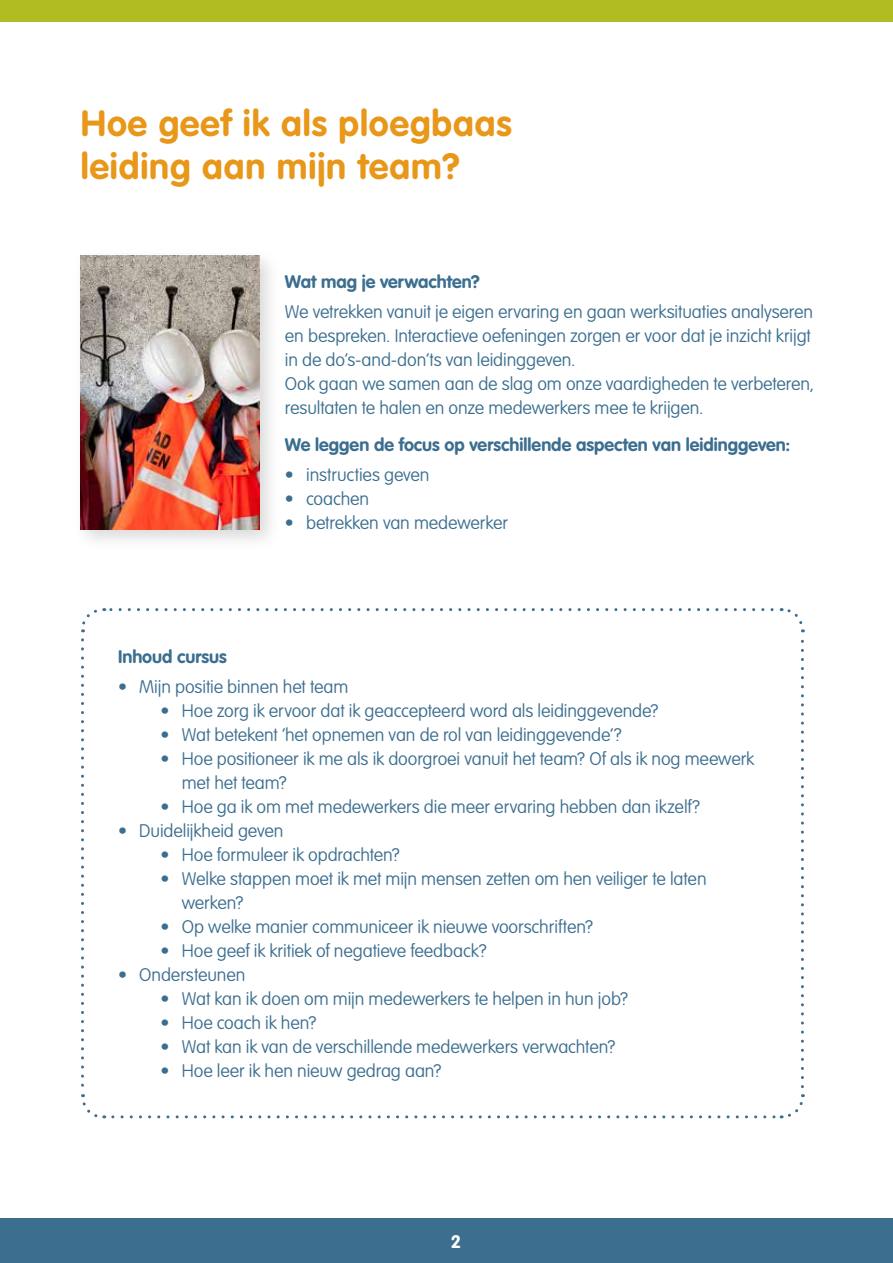
<style>
.page{position:relative;width:893px;height:1263px;background:#fff}
.page>*{position:absolute;margin:0;border:0;box-sizing:border-box;transform-origin:0 0}
.t1{font:700 36px/43.2px "VAG Rounded Std";letter-spacing:.025em;color:#e89719}
.t2{font:100 18px/24px "VAG Rounded Std";letter-spacing:-.005em;color:#3b6e8f}
.t3{font:700 18px "VAG Rounded Std";color:#3b6e8f}
.t4{font:700 18px "VAG Rounded Std";color:#fff}
</style>
<div class="page">
<div style="left:0;top:1218px;width:893px;height:45px;background:#3b6e8f"></div>
<div style="left:0;top:0;width:893px;height:22px;background:#b0bc22"></div>
<div style="left:73px;top:247px;width:208px;height:304px;background:#000;opacity:.15"></div>
<img style="left:81px;top:256px;width:178px;height:273px">
<svg style="left:81px;top:640px;width:24px;height:479px"></svg>
<svg style="left:113px;top:1094px;width:692px;height:25px"></svg>
<svg style="left:781px;top:608px;width:24px;height:479px"></svg>
<svg style="left:81px;top:608px;width:691px;height:24px"></svg>
<h1 class="t1" style="left:81px;top:103px;width:432px">Hoe geef ik als ploegbaas leiding aan mijn team?</h1>
<p class="t3" style="left:285px;top:271px;width:196px">Wat mag je verwachten?</p>
<p class="t2" style="left:285px;top:301px;width:531px">We vetrekken vanuit je eigen ervaring en gaan werksituaties analyseren en bespreken. Interactieve oefeningen zorgen er voor dat je inzicht krijgt in de do’s-and-don’ts van leidinggeven.<br>Ook gaan we samen aan de slag om onze vaardigheden te verbeteren, resultaten te halen en onze medewerkers mee te krijgen.</p>
<p class="t3" style="left:285px;top:434px;width:507px">We leggen de focus op verschillende aspecten van leidinggeven:</p>
<p class="t2" style="left:285px;top:464px;width:146px">• instructies geven</p>
<p class="t2" style="left:285px;top:488px;width:86px">• coachen</p>
<p class="t2" style="left:285px;top:512px;width:225px">• betrekken van medewerker</p>
<p class="t3" style="left:118px;top:646px;width:110px">Inhoud cursus</p>
<p class="t2" style="left:118px;top:676px;width:232px">• Mijn positie binnen het team</p>
<p class="t2" style="left:161px;top:700px;width:500px">• Hoe zorg ik ervoor dat ik geaccepteerd word als leidinggevende?</p>
<p class="t2" style="left:161px;top:724px;width:463px">• Wat betekent ‘het opnemen van de rol van leidinggevende’?</p>
<p class="t2" style="left:182px;top:748px;width:574px;text-indent:-21px">• Hoe positioneer ik me als ik doorgroei vanuit het team? Of als ik nog meewerk met het team?</p>
<p class="t2" style="left:161px;top:796px;width:541px">• Hoe ga ik om met medewerkers die meer ervaring hebben dan ikzelf?</p>
<p class="t2" style="left:118px;top:820px;width:167px">• Duidelijkheid geven</p>
<p class="t2" style="left:161px;top:844px;width:241px">• Hoe formuleer ik opdrachten?</p>
<p class="t2" style="left:182px;top:868px;width:526px;text-indent:-21px">• Welke stappen moet ik met mijn mensen zetten om hen veiliger te laten werken?</p>
<p class="t2" style="left:161px;top:915px;width:434px">• Op welke manier communiceer ik nieuwe voorschriften?</p>
<p class="t2" style="left:161px;top:939px;width:328px">• Hoe geef ik kritiek of negatieve feedback?</p>
<p class="t2" style="left:118px;top:963px;width:129px">• Ondersteunen</p>
<p class="t2" style="left:161px;top:987px;width:469px">• Wat kan ik doen om mijn medewerkers te helpen in hun job?</p>
<p class="t2" style="left:161px;top:1011px;width:157px">• Hoe coach ik hen?</p>
<p class="t2" style="left:161px;top:1035px;width:456px">• Wat kan ik van de verschillende medewerkers verwachten?</p>
<p class="t2" style="left:161px;top:1059px;width:283px">• Hoe leer ik hen nieuw gedrag aan?</p>
<p class="t4" style="left:451px;top:1230px;width:12px">2</p>
</div>
